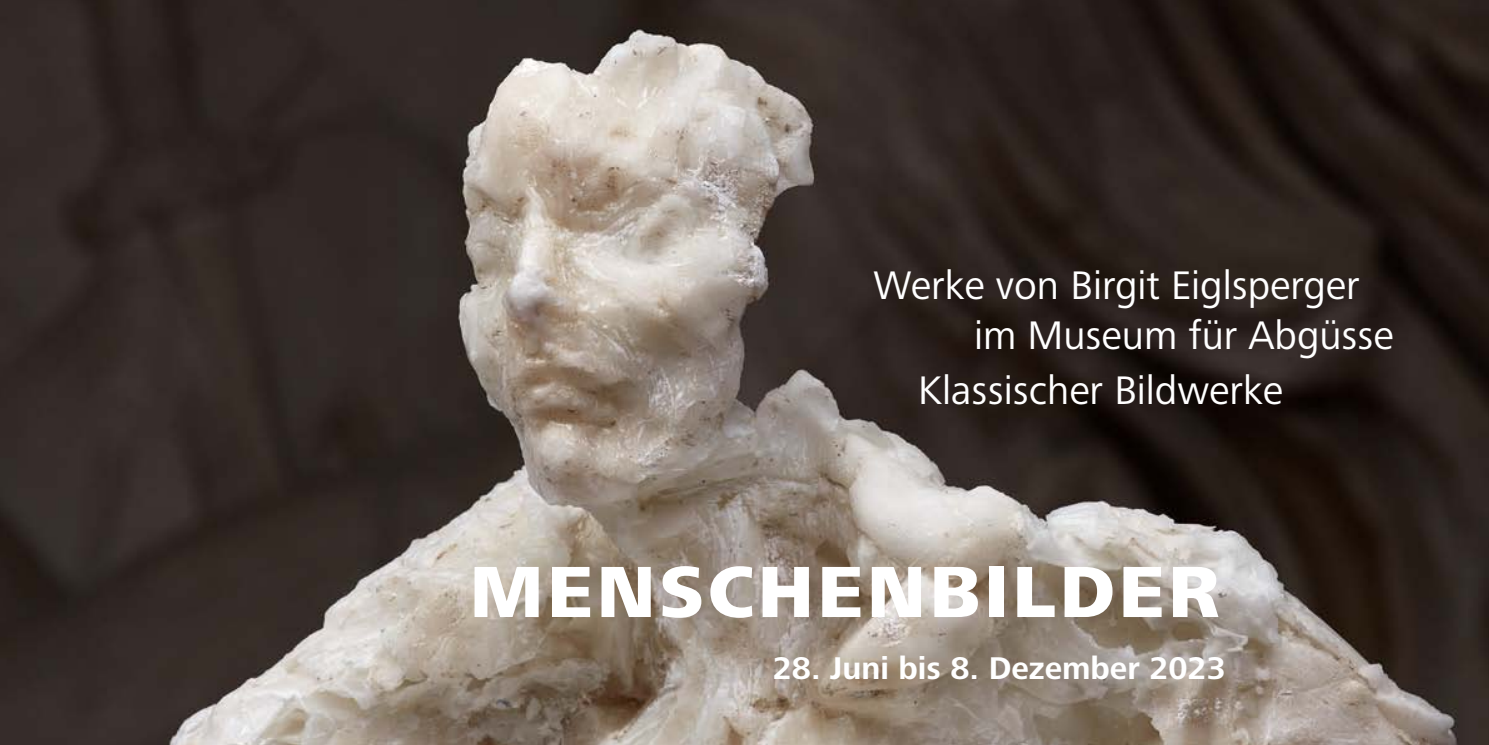
<style>
.page{position:relative;width:1489px;height:745px;background:#fff}
.page>*{position:absolute;margin:0;border:0;box-sizing:border-box;transform-origin:0 0}
.t1{font:800 75px "Frutiger Next LTW1 G";letter-spacing:.05em;color:#fff}
.t2{font:41.25px/50px "Frutiger Next LTW1 G";color:#fff}
.t3{font:700 32.5px "Frutiger Next LTW1 G";color:#fff}
</style>
<div class="page">
<img style="left:0;top:0;width:1488px;height:744px">
<p class="t2" style="left:974px;top:262px;width:421px;text-indent:-101px">Werke von Birgit Eiglsperger im Museum für Abgüsse</p>
<p class="t2" style="left:918px;top:366px;width:366px">Klassischer Bildwerke</p>
<h1 class="t1" style="left:469px;top:548px;width:751px">MENSCHENBILDER</h1>
<p class="t3" style="left:772px;top:648px;width:454px">28. Juni bis 8. Dezember 2023</p>
</div>
